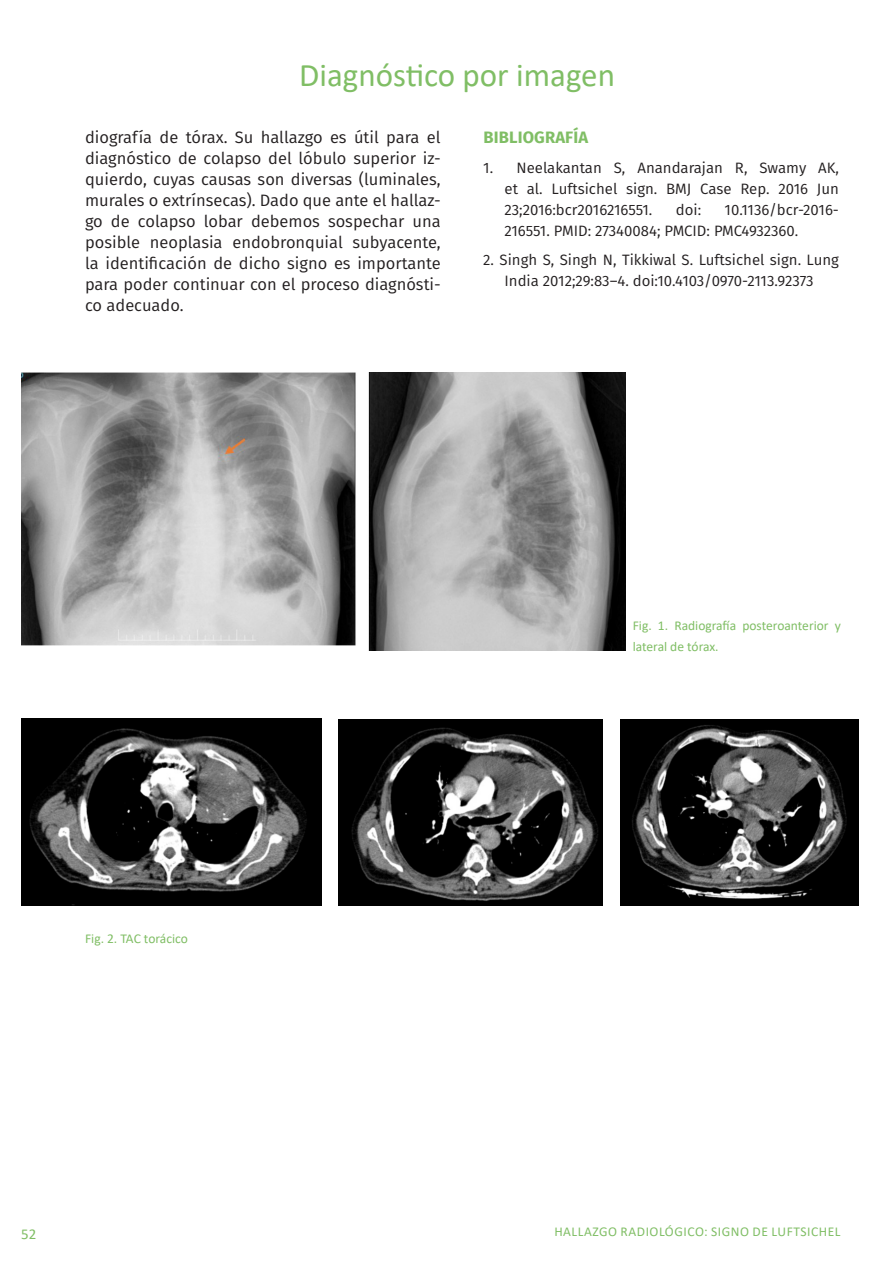
<style>
.page{position:relative;width:893px;height:1263px;background:#fff}
.page>*{position:absolute;margin:0;border:0;box-sizing:border-box;transform-origin:0 0}
.t1{font:33px "Calibri";color:#80be65}
.Texto{font:16.5px/21px "Fira Sans";color:#231f20;text-align:justify}
.encabezado{font:700 16.5px "Fira Sans";letter-spacing:.01em;color:#80be65}
.Bibliografia{font:15px/21px "Fira Sans";color:#231f20;text-align:justify}
.t2{font:15px "Calibri";color:#80be65}
.Pie_de_imagen{font:13.5px/21px "Calibri";color:#80be65}
.Pie_de_imagen-2{font:13.5px "Calibri";letter-spacing:.04em;color:#80be65}
</style>
<div class="page">
<img style="left:21px;top:373px;width:605px;height:278px">
<img style="left:21px;top:719px;width:301px;height:186px">
<img style="left:339px;top:720px;width:263px;height:185px">
<img style="left:620px;top:720px;width:238px;height:185px">
<h1 class="t1" style="left:299px;top:53px;width:317px">Diagnóstico por imagen</h1>
<p class="Texto" style="left:85px;top:126px;width:357px">diografía de tórax. Su hallazgo es útil para el diagnóstico de colapso del lóbulo superior iz&shy;quierdo, cuyas causas son diversas (luminales, murales o extrínsecas). Dado que ante el hallaz&shy;go de colapso lobar debemos sospechar una posible neoplasia endobronquial subyacente, la identificación de dicho signo es importante para poder continuar con el proceso diagnósti&shy;co adecuado.</p>
<p class="encabezado" style="left:483px;top:123px;width:106px">BIBLIOGRAFÍA</p>
<p class="Bibliografia" style="left:504px;top:156px;width:336px;text-indent:-21px">1. Neelakantan S, Anandarajan R, Swamy AK, et al. Luftsichel sign. BMJ Case Rep. 2016 Jun 23;2016:bcr2016216551.</p>
<p class="Bibliografia" style="left:504px;top:198px;width:336px;text-indent:220px">10.1136/bcr-2016-<br>216551. PMID: 27340084; PMCID: PMC4932360.</p>
<p class="Bibliografia" style="left:483px;top:249px;width:357px;text-align:center">2. Singh S, Singh N, Tikkiwal S. Luftsichel sign. Lung<br>India 2012;29:83–4. doi:10.4103/0970-2113.92373</p>
<p class="Bibliografia" style="left:676px;top:198px;width:27px">doi:</p>
<p class="Pie_de_imagen" style="left:85px;top:927px;width:104px">Fig. 2. TAC torácico</p>
<p class="t2" style="left:21px;top:1223px;width:17px">52</p>
<p class="Pie_de_imagen" style="left:633px;top:614px;width:210px">Fig. 1. Radiografía posteroanterior y lateral de tórax.</p>
<p class="Pie_de_imagen-2" style="left:554px;top:1222px;width:288px">HALLAZGO RADIOLÓGICO: SIGNO DE LUFTSICHEL</p>
</div>
